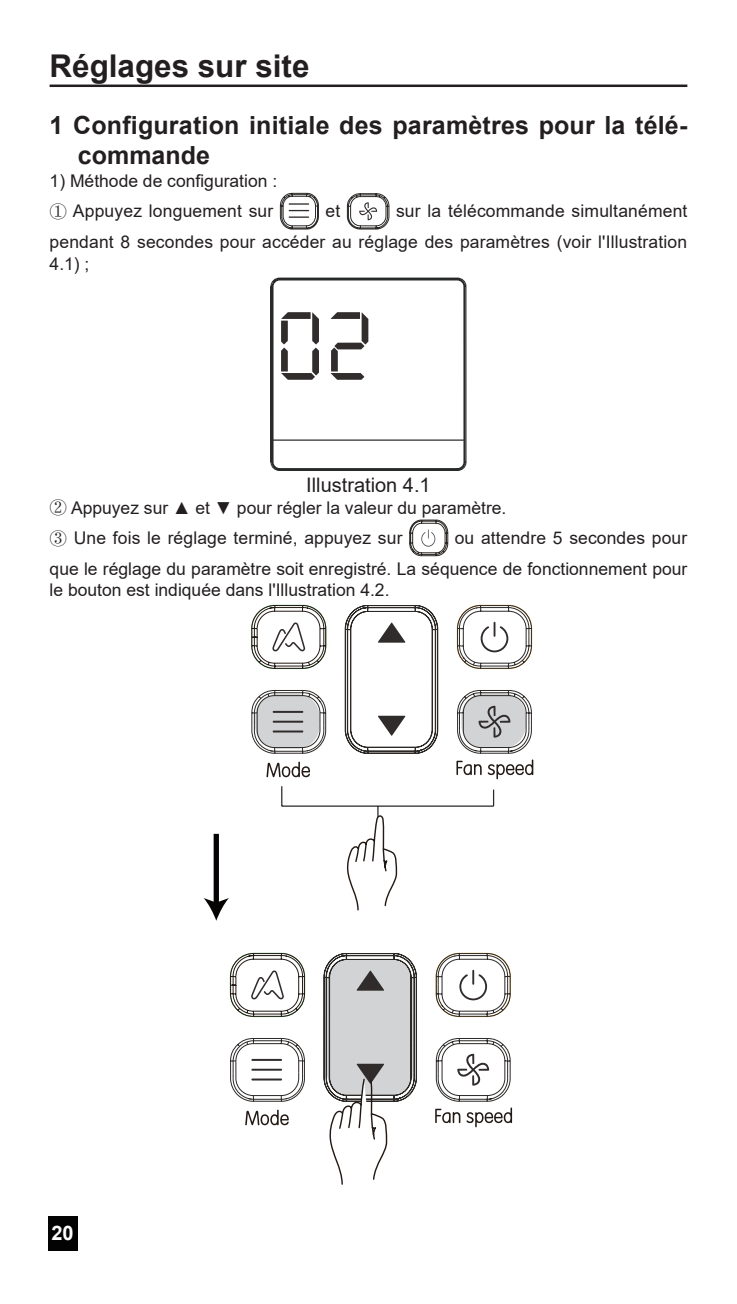
<style>
.page{position:relative;width:737px;height:1304px;background:#fff}
.page>*{position:absolute;margin:0;border:0;box-sizing:border-box;transform-origin:0 0}
.T1-1{font:700 31.5px "Arial";color:#231f20}
.T1-2{font:700 25px/30px "Arial";letter-spacing:.01em;color:#231f20}
.t1{font:20px "Arial";color:#231f20}
.t2{font:700 20px "Arial";color:#fff}
.t3{font:17.5px/30.2px "Arial";letter-spacing:.005em;color:#231f20;text-align:right}
.s1{font-family:"Adobe Song Std";font-weight:300}
</style>
<div class="page">
<div style="left:48px;top:1216px;width:29px;height:35px;background:#030303"></div>
<hr style="left:50px;top:85px;width:637px;height:2px;background:#231f20">
<svg style="left:280px;top:193px;width:39px;height:37px"></svg>
<hr style="left:289px;top:203px;width:20px;height:2px;background:#312c2c">
<svg style="left:347px;top:193px;width:43px;height:37px"></svg>
<svg style="left:270px;top:277px;width:197px;height:194px"></svg>
<svg style="left:409px;top:519px;width:39px;height:37px"></svg>
<div style="left:214px;top:834px;width:5px;height:71px;background:#060303"></div>
<svg style="left:204px;top:898px;width:25px;height:23px"></svg>
<svg style="left:456px;top:761px;width:26px;height:14px"></svg>
<svg style="left:488px;top:759px;width:45px;height:20px"></svg>
<svg style="left:266px;top:762px;width:44px;height:15px"></svg>
<svg style="left:438px;top:605px;width:94px;height:149px"></svg>
<svg style="left:478px;top:706px;width:32px;height:32px"></svg>
<svg style="left:481px;top:622px;width:27px;height:30px"></svg>
<svg style="left:281px;top:786px;width:1px;height:20px"></svg>
<hr style="left:282px;top:805px;width:212px;height:2px;background:#2b2826">
<svg style="left:493px;top:789px;width:1px;height:16px"></svg>
<svg style="left:347px;top:806px;width:52px;height:105px"></svg>
<svg style="left:435px;top:1109px;width:25px;height:14px"></svg>
<svg style="left:466px;top:1107px;width:46px;height:20px"></svg>
<svg style="left:435px;top:953px;width:76px;height:149px"></svg>
<svg style="left:457px;top:1054px;width:32px;height:31px"></svg>
<svg style="left:459px;top:970px;width:28px;height:30px"></svg>
<svg style="left:251px;top:605px;width:187px;height:149px"></svg>
<svg style="left:230px;top:953px;width:187px;height:232px"></svg>
<p class="T1-1" style="left:50px;top:43px;width:261px">Réglages sur site</p>
<p class="T1-2" style="left:78px;top:110px;width:611px;text-indent:-28px">1 Configuration initiale des paramètres pour la télé&shy;commande</p>
<p class="t3" style="left:50px;top:166px;width:229px">1) Méthode de configuration :</p>
<p class="t3" style="left:50px;top:196px;width:225px"><span class="s1">①</span> Appuyez longuement sur</p>
<p class="t3" style="left:326px;top:196px;width:16px">et</p>
<p class="t3" style="left:50px;top:196px;width:639px">sur la télécommande simultanément<br>pendant 8 secondes pour accéder au réglage des paramètres (voir l'Illustration</p>
<p class="t3" style="left:50px;top:249px;width:41px">4.1) ;</p>
<p class="t1" style="left:306px;top:471px;width:126px">Illustration 4.1</p>
<p class="t3" style="left:50px;top:492px;width:458px"><span class="s1">②</span> Appuyez sur ▲ et ▼ pour régler la valeur du paramètre.</p>
<p class="t3" style="left:50px;top:523px;width:354px"><span class="s1">③</span> Une fois le réglage terminé, appuyez sur</p>
<p class="t3" style="left:50px;top:523px;width:639px">ou attendre 5 secondes pour<br>que le réglage du paramètre soit enregistré. La séquence de fonctionnement pour</p>
<p class="t3" style="left:50px;top:574px;width:341px">le bouton est indiquée dans l'Illustration 4.2.</p>
<p class="t2" style="left:51px;top:1219px;width:24px">20</p>
</div>
